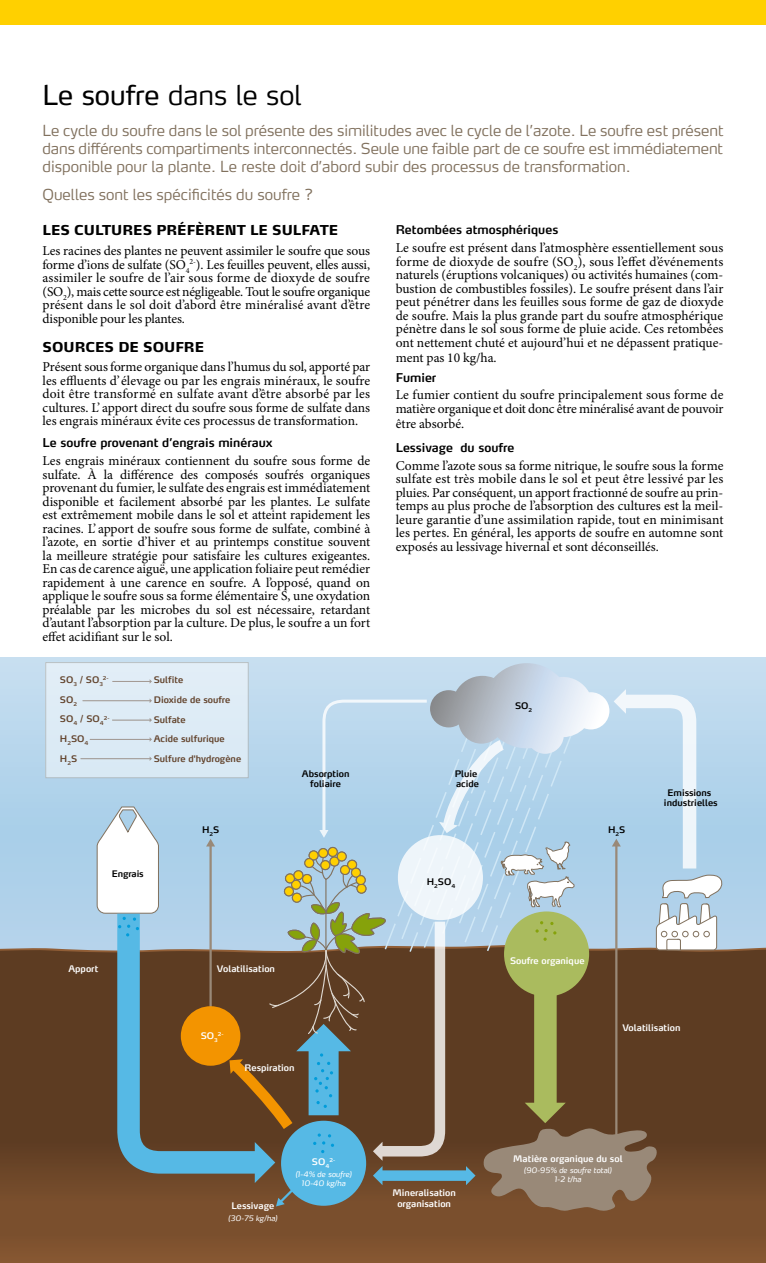
<style>
.page{position:relative;width:766px;height:1263px;background:#fff}
.page>*{position:absolute;margin:0;border:0;box-sizing:border-box;transform-origin:0 0}
.t1{font:300 27px "Yara Max LF";color:#000}
.t2{font:300 15px/18px "Yara Max LF";color:#81715e;text-align:justify}
.t3{font:13.5px/13.5px "Minion Pro";color:#000;text-align:justify}
.t4{font:800 13.5px "Yara Max LF";color:#000}
.t5{font:600 12px "Yara Max LF";color:#000}
.t6{font:600 9px/10.5px "Yara Max LF";color:#fff;text-align:center}
.t7{font:600 9px/19.5px "Yara Max LF";color:#62432c}
.t8{font:600 9px/10.5px "Yara Max LF";color:#000;text-align:center}
.t9{font:italic 7.5px/9px "Yara Max LF";color:#fff;text-align:center}
.t10{font:600 5.25px "Yara Max LF";color:#62432c}
.t11{font:600 5.25px "Yara Max LF";color:#fff}
.s1{font-weight:400}
</style>
<div class="page">
<svg style="left:0;top:657px;width:765px;height:247px;background:#b3d4eb"></svg>
<svg style="left:0;top:910px;width:765px;height:353px;background:#745135"></svg>
<svg style="left:206px;top:839px;width:9px;height:75px"></svg>
<svg style="left:117px;top:914px;width:104px;height:269px;background:#656e6c"></svg>
<svg style="left:96px;top:806px;width:63px;height:130px"></svg>
<div style="left:46px;top:662px;width:202px;height:116px;background:#ddebf6"></div>
<div style="left:45px;top:662px;width:203px;height:116px;border:1px solid #aaa296"></div>
<div style="left:181px;top:1006px;width:59px;height:60px;background:#f39400;border-radius:50%"></div>
<svg style="left:221px;top:663px;width:502px;height:551px;background:#959994"></svg>
<svg style="left:292px;top:893px;width:9px;height:9px"></svg>
<div style="left:291px;top:892px;width:11px;height:11px;border:1px solid #81715e;border-radius:4px"></div>
<hr style="left:112px;top:681px;width:38px;height:1px;background:#62432c">
<hr style="left:83px;top:700px;width:67px;height:1px;background:#62432c">
<hr style="left:112px;top:720px;width:38px;height:1px;background:#62432c">
<hr style="left:90px;top:739px;width:60px;height:1px;background:#62432c">
<hr style="left:80px;top:758px;width:70px;height:1px;background:#62432c">
<div style="left:0;top:0;width:765px;height:25px;background:#ffd000"></div>
<h1 class="t1" style="left:43px;top:78px;width:260px"><span class="s1">Le soufre</span> dans le sol</h1>
<p class="t2" style="left:43px;top:121px;width:682px">Le cycle du soufre dans le sol présente des similitudes avec le cycle de l’azote. Le soufre est présent dans différents compartiments interconnectés. Seule une faible part de ce soufre est immédiatement disponible pour la plante. Le reste doit d’abord subir des processus de transformation.</p>
<p class="t2" style="left:43px;top:185px;width:272px">Quelles sont les spécificités du soufre ?</p>
<p class="t4" style="left:43px;top:222px;width:297px">LES CULTURES PRÉFÈRENT LE SULFATE</p>
<p class="t3" style="left:43px;top:244px;width:329px">Les racines des plantes ne peuvent assimiler le soufre que sous forme d’ions de sulfate (SO<sub>4</sub><sup>2-</sup>). Les feuilles peuvent, elles aussi, assimiler le soufre de l’air sous forme de dioxyde de soufre (SO<sub>2</sub>), mais cette source est négligeable. Tout le soufre organique présent dans le sol doit d’abord être minéralisé avant d’être disponible pour les plantes.</p>
<p class="t4" style="left:43px;top:338px;width:163px">SOURCES DE SOUFRE</p>
<p class="t3" style="left:43px;top:360px;width:329px">Présent sous forme organique dans l’humus du sol, apporté par les effluents d’ élevage ou par les engrais minéraux, le soufre doit être transformé en sulfate avant d’être absorbé par les cultures. L’ apport direct du soufre sous forme de sulfate dans les engrais minéraux évite ces processus de transformation.</p>
<p class="t5" style="left:43px;top:435px;width:231px">Le soufre provenant d’engrais minéraux</p>
<p class="t3" style="left:43px;top:454px;width:329px">Les engrais minéraux contiennent du soufre sous forme de sulfate. À la différence des composés soufrés organiques provenant du fumier, le sulfate des engrais est immédiatement disponible et facilement absorbé par les plantes. Le sulfate est extrêmement mobile dans le sol et atteint rapidement les racines. L’ apport de soufre sous forme de sulfate, combiné à l’azote, en sortie d’hiver et au printemps constitue souvent la meilleure stratégie pour satisfaire les cultures exigeantes.<br>En cas de carence aiguë, une application foliaire peut remédier rapidement à une carence en soufre. A l’opposé, quand on applique le soufre sous sa forme élémentaire S, une oxydation préalable par les microbes du sol est nécessaire, retardant d’autant l’absorption par la culture. De plus, le soufre a un fort effet acidifiant sur le sol.</p>
<p class="t5" style="left:395px;top:222px;width:164px">Retombées atmosphériques</p>
<p class="t3" style="left:395px;top:241px;width:329px">Le soufre est présent dans l’atmosphère essentiellement sous forme de dioxyde de soufre (SO<sub>2</sub>), sous l’effet d’événements naturels (éruptions volcaniques) ou activités humaines (com&shy;bustion de combustibles fossiles). Le soufre présent dans l’air peut pénétrer dans les feuilles sous forme de gaz de dioxyde de soufre. Mais la plus grande part du soufre atmosphérique pénètre dans le sol sous forme de pluie acide. Ces retombées ont nettement chuté et aujourd’hui et ne dépassent pratique-</p>
<p class="t3" style="left:395px;top:351px;width:102px">ment pas 10 kg/ha.</p>
<p class="t5" style="left:395px;top:370px;width:42px">Fumier</p>
<p class="t3" style="left:395px;top:388px;width:329px">Le fumier contient du soufre principalement sous forme de matière organique et doit donc être minéralisé avant de pouvoir</p>
<p class="t3" style="left:395px;top:417px;width:70px">être absorbé.</p>
<p class="t5" style="left:395px;top:440px;width:120px">Lessivage du soufre</p>
<p class="t3" style="left:395px;top:459px;width:329px">Comme l’azote sous sa forme nitrique, le soufre sous la forme sulfate est très mobile dans le sol et peut être lessivé par les pluies. Par conséquent, un apport fractionné de soufre au prin&shy;temps au plus proche de l’absorption des cultures est la meil&shy;leure garantie d’une assimilation rapide, tout en minimisant les pertes. En général, les apports de soufre en automne sont exposés au lessivage hivernal et sont déconseillés.</p>
<p class="t7" style="left:60px;top:670px;width:44px">SO<sub>3</sub> / SO<sub>3</sub></p>
<p class="t10" style="left:103px;top:675px;width:7px">2-</p>
<p class="t7" style="left:60px;top:690px;width:45px">SO<sub>2<br></sub>SO<sub>4</sub> / SO<sub>4</sub></p>
<p class="t10" style="left:104px;top:714px;width:7px">2-</p>
<p class="t7" style="left:60px;top:729px;width:30px">H<sub>2</sub>SO<sub>4<br></sub>H<sub>2</sub>S</p>
<p class="t7" style="left:154px;top:670px;width:89px">Sulfite<br>Dioxide de soufre<br>Sulfate<br>Acide sulfurique<br>Sulfure d'hydrogène</p>
<p class="t8" style="left:112px;top:868px;width:33px">Engrais</p>
<p class="t8" style="left:202px;top:824px;width:19px">H<sub>2</sub>S</p>
<p class="t8" style="left:302px;top:768px;width:49px">Absorption foliaire</p>
<p class="t6" style="left:68px;top:964px;width:31px">Apport</p>
<p class="t6" style="left:217px;top:964px;width:60px">Volatilisation</p>
<p class="t6" style="left:201px;top:1030px;width:19px">SO<sub>3</sub></p>
<p class="t11" style="left:218px;top:1031px;width:7px">2-</p>
<p class="t6" style="left:244px;top:1062px;width:51px">Respiration</p>
<p class="t6" style="left:312px;top:1157px;width:19px">SO<sub>4</sub></p>
<p class="t11" style="left:329px;top:1157px;width:7px">2-</p>
<p class="t9" style="left:295px;top:1170px;width:58px">(1-4% de soufre)<br>10-40 kg/ha</p>
<p class="t6" style="left:231px;top:1200px;width:44px">Lessivage</p>
<p class="t9" style="left:228px;top:1213px;width:51px">(30-75 kg/ha)</p>
<p class="t8" style="left:454px;top:768px;width:26px;text-align:left">Pluie acide</p>
<p class="t8" style="left:426px;top:876px;width:30px">H<sub>2</sub>SO<sub>4</sub></p>
<p class="t8" style="left:515px;top:700px;width:19px">SO<sub>2</sub></p>
<p class="t8" style="left:608px;top:824px;width:19px">H<sub>2</sub>S</p>
<p class="t8" style="left:663px;top:787px;width:55px">Emissions industrielles</p>
<p class="t6" style="left:510px;top:955px;width:76px">Soufre organique</p>
<p class="t6" style="left:622px;top:1022px;width:60px">Volatilisation</p>
<p class="t6" style="left:392px;top:1188px;width:65px">Mineralisation organisation</p>
<p class="t6" style="left:513px;top:1154px;width:111px">Matière organique du sol</p>
<p class="t9" style="left:523px;top:1165px;width:89px">(90-95% de soufre total)<br>1-2 t/ha</p>
</div>
